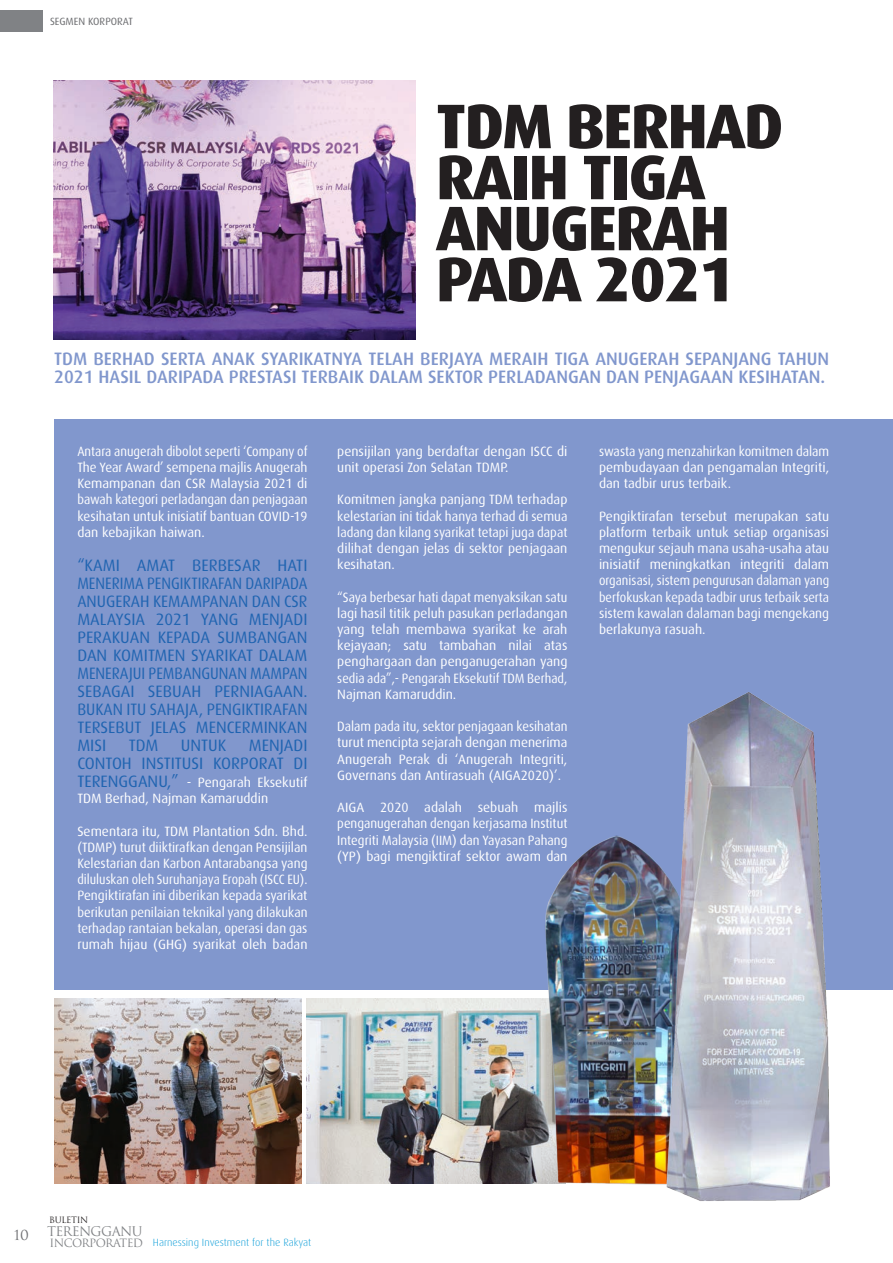
<style>
.page{position:relative;width:893px;height:1263px;background:#fff}
.page>*{position:absolute;margin:0;border:0;box-sizing:border-box;transform-origin:0 0}
.t1{font:800 63px/51px "Dax";letter-spacing:-.03em;color:#231f20}
.t2{font:500 18px/18px "Dax";color:#8197cd}
.t3{font:16.5px/18px "Dax";color:#2064b1;text-align:justify}
.t4{font:13.5px/16.2px "Dax";color:#fff;text-align:justify}
.t5{font:13.5px/16.2px "Dax";color:#fff;text-align:justify;scale:.94 1}
.t6{font:13.5px/16.2px "Dax";color:#fff;text-align:justify;scale:.93 1}
.t7{font:13.5px/16.2px "Dax";color:#fff;text-align:justify;scale:.92 1}
.t8{font:13.5px "Trajan";color:#6c6d70}
.t9{font:12.9px "Trajan";letter-spacing:-.05em;color:#808285}
.t10{font:11.1px "Trajan";letter-spacing:-.05em;color:#808285}
.t11{font:300 10.5px "Dax";color:#119fd9}
.t12{font:10.5px "Dax";color:#6c6d70}
.t13{font:8.55px "Trajan";letter-spacing:-.04em;color:#231f20}
.s1{font-size:16.5px;color:#2064b1}
</style>
<div class="page">
<div style="left:54px;top:419px;width:839px;height:570px;background:#8197cd"></div>
<img style="left:306px;top:999px;width:230px;height:185px">
<img style="left:536px;top:835px;width:121px;height:350px">
<img style="left:54px;top:999px;width:247px;height:185px">
<img style="left:657px;top:692px;width:185px;height:509px">
<img style="left:53px;top:81px;width:363px;height:259px">
<hr style="left:892px;top:585px;width:1px;height:199px;background:#00aeef">
<div style="left:0;top:11px;width:43px;height:21px;background:#808285"></div>
<p class="t12" style="left:50px;top:16px;width:85px">SEGMEN KORPORAT</p>
<p class="t1" style="left:436px;top:101px;width:349px">TDM BERHAD<br>RAIH TIGA<br>ANUGERAH<br>PADA 2021</p>
<p class="t2" style="left:54px;top:350px;width:776px">TDM BERHAD SERTA ANAK SYARIKATNYA TELAH BERJAYA MERAIH TIGA ANUGERAH SEPANJANG TAHUN<br>2021 HASIL DARIPADA PRESTASI TERBAIK DALAM SEKTOR PERLADANGAN DAN PENJAGAAN KESIHATAN.</p>
<p class="t7" style="left:77px;top:443px;width:252px">Antara anugerah dibolot seperti ‘Company of The Year Award’ sempena majlis Anugerah Kemampanan dan CSR Malaysia 2021 di bawah kategori perladangan dan penjagaan kesihatan untuk inisiatif bantuan COVID-19 dan kebajikan haiwan.</p>
<p class="t3" style="left:77px;top:556px;width:232px">“KAMI AMAT BERBESAR HATI MENERIMA PENGIKTIRAFAN DARIPADA ANUGERAH KEMAMPANAN DAN CSR MALAYSIA 2021 YANG MENJADI PERAKUAN KEPADA SUMBANGAN DAN KOMITMEN SYARIKAT DALAM MENERAJUI PEMBANGUNAN MAMPAN SEBAGAI SEBUAH PERNIAGAAN.<br>BUKAN ITU SAHAJA, PENGIKTIRAFAN TERSEBUT JELAS MENCERMINKAN MISI</p>
<p class="t3" style="left:77px;top:736px;width:232px;text-align:right">MENJADI<br>CONTOH INSTITUSI KORPORAT DI</p>
<p class="t4" style="left:77px;top:774px;width:232px"><span class="s1">TERENGGANU,”</span> - Pengarah Eksekutif<br>TDM Berhad, Najman Kamaruddin</p>
<p class="t4" style="left:77px;top:823px;width:232px">Sementara itu, TDM Plantation Sdn. Bhd. (TDMP) turut diiktirafkan dengan Pensijilan Kelestarian dan Karbon Antarabangsa yang diluluskan oleh Suruhanjaya Eropah (ISCC EU).<br>Pengiktirafan ini diberikan kepada syarikat berikutan penilaian teknikal yang dilakukan terhadap rantaian bekalan, operasi dan gas rumah hijau (GHG) syarikat oleh badan</p>
<p class="t3" style="left:129px;top:736px;width:31px">TDM</p>
<p class="t3" style="left:181px;top:736px;width:47px">UNTUK</p>
<p class="t4" style="left:337px;top:443px;width:232px">pensijilan yang berdaftar dengan ISCC di unit operasi Zon Selatan TDMP.</p>
<p class="t4" style="left:337px;top:492px;width:232px">Komitmen jangka panjang TDM terhadap kelestarian ini tidak hanya terhad di semua ladang dan kilang syarikat tetapi juga dapat dilihat dengan jelas di sektor penjagaan kesihatan.</p>
<p class="t6" style="left:337px;top:589px;width:249px">“Saya berbesar hati dapat menyaksikan satu lagi hasil titik peluh pasukan perladangan yang telah membawa syarikat ke arah kejayaan; satu tambahan nilai atas penghargaan dan penganugerahan yang sedia ada”,- Pengarah Eksekutif TDM Berhad, Najman Kamaruddin.</p>
<p class="t5" style="left:337px;top:719px;width:246px">Dalam pada itu, sektor penjagaan kesihatan turut mencipta sejarah dengan menerima Anugerah Perak di ‘Anugerah Integriti, Governans dan Antirasuah (AIGA2020)’.</p>
<p class="t4" style="left:337px;top:800px;width:232px">AIGA 2020 adalah sebuah majlis penganugerahan dengan kerjasama Institut Integriti Malaysia (IIM) dan Yayasan Pahang (YP) bagi mengiktiraf sektor awam dan</p>
<p class="t5" style="left:599px;top:443px;width:246px">swasta yang menzahirkan komitmen dalam pembudayaan dan pengamalan Integriti, dan tadbir urus terbaik.</p>
<p class="t4" style="left:599px;top:508px;width:232px">Pengiktirafan tersebut merupakan satu platform terbaik untuk setiap organisasi mengukur sejauh mana usaha-usaha atau inisiatif meningkatkan integriti dalam organisasi, sistem pengurusan dalaman yang berfokuskan kepada tadbir urus terbaik serta sistem kawalan dalaman bagi mengekang berlakunya rasuah.</p>
<p class="t8" style="left:14px;top:1227px;width:17px">10</p>
<p class="t13" style="left:49px;top:1215px;width:41px">BULETIN</p>
<p class="t9" style="left:47px;top:1224px;width:97px">TERENGGANU</p>
<p class="t10" style="left:49px;top:1236px;width:95px">INCORPORATED</p>
<p class="t11" style="left:153px;top:1236px;width:160px">Harnessing Investment for the Rakyat</p>
</div>
